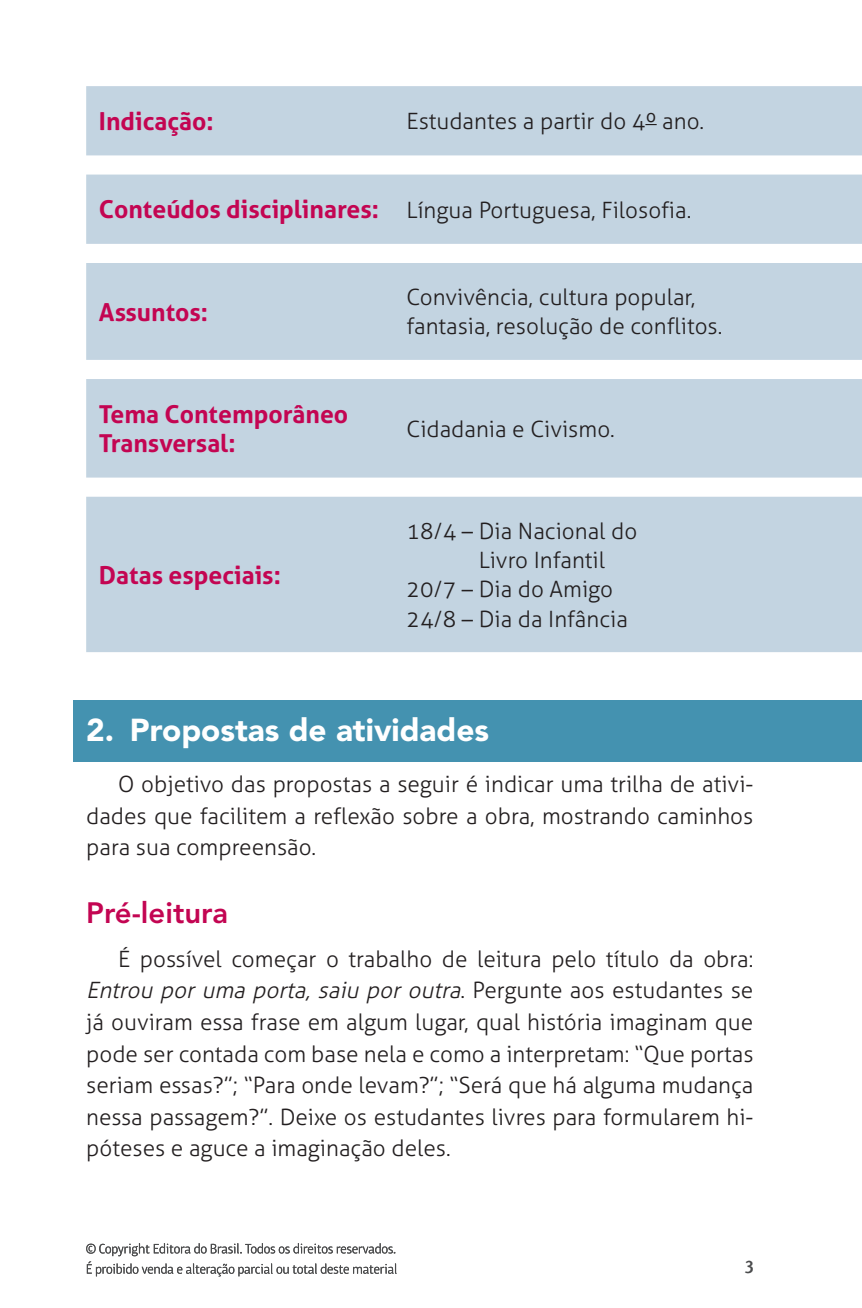
<style>
.page{position:relative;width:862px;height:1308px;background:#fff}
.page>*{position:absolute;margin:0;border:0;box-sizing:border-box;transform-origin:0 0}
.t1{font:900 31.5px "Avenir LT Std";color:#fff}
.t2{font:800 29.25px "Avenir LT Std";color:#c30552}
.t3{font:700 24.75px/29.2px "Aller";color:#c30552}
.t4{font:300 22.5px/31.5px "Aller";color:#231f20;text-align:justify}
.t5{font:500 18px "Highlander Std";color:#4b4c4d}
.s1{font-weight:700;font-size:24.75px;color:#c30552}
.s2{font-style:italic}
</style>
<div class="page">
<svg style="left:86px;top:1243px;width:310px;height:33px"></svg>
<div style="left:73px;top:700px;width:788px;height:62px;background:#4492b0"></div>
<svg style="left:86px;top:86px;width:775px;height:566px;background:#cbd9e5"></svg>
<p class="t3" style="left:99px;top:106px;width:116px">Indicação:</p>
<p class="t4" style="left:406px;top:105px;width:299px">Estudantes a partir do 4º ano.</p>
<p class="t4" style="left:99px;top:194px;width:593px"><span class="s1">Conteúdos disciplinares:</span> Língua Portuguesa, Filosofia.</p>
<p class="t3" style="left:99px;top:297px;width:111px">Assuntos:</p>
<p class="t3" style="left:99px;top:399px;width:251px">Tema Contemporâneo<br>Transversal:</p>
<p class="t3" style="left:99px;top:560px;width:183px">Datas especiais:</p>
<p class="t4" style="left:406px;top:282px;width:317px;line-height:29.2px">Convivência, cultura popular, fantasia, resolução de conflitos.</p>
<p class="t4" style="left:406px;top:413px;width:209px">Cidadania e Civismo.</p>
<p class="t4" style="left:406px;top:515px;width:232px">18/4 – Dia Nacional do</p>
<p class="t4" style="left:478px;top:544px;width:127px">Livro Infantil</p>
<p class="t4" style="left:406px;top:573px;width:208px">20/7 – Dia do Amigo</p>
<p class="t4" style="left:406px;top:603px;width:223px">24/8 – Dia da Infância</p>
<h1 class="t1" style="left:86px;top:711px;width:404px">2. Propostas de atividades</h1>
<p class="t4" style="left:86px;top:768px;width:668px;text-indent:32px">O objetivo das propostas a seguir é indicar uma trilha de ativi&shy;dades que facilitem a reflexão sobre a obra, mostrando caminhos para sua compreensão.</p>
<h2 class="t2" style="left:86px;top:895px;width:143px">Pré-leitura</h2>
<p class="t4" style="left:86px;top:943px;width:668px;text-indent:32px">É possível começar o trabalho de leitura pelo título da obra:<br><span class="s2">Entrou por uma porta, saiu por outra</span>. P e rg u n t e a o s e s t u d a n t e s s e já ouviram essa frase em algum lugar, qual história imaginam que pode ser contada com base nela e como a interpretam: “Que portas seriam essas?”; “Para onde levam?”; “Será que há alguma mudança nessa passagem?”. Deixe os estudantes livres para formularem hi&shy;póteses e aguce a imaginação deles.</p>
<p class="t5" style="left:744px;top:1257px;width:11px">3</p>
</div>
